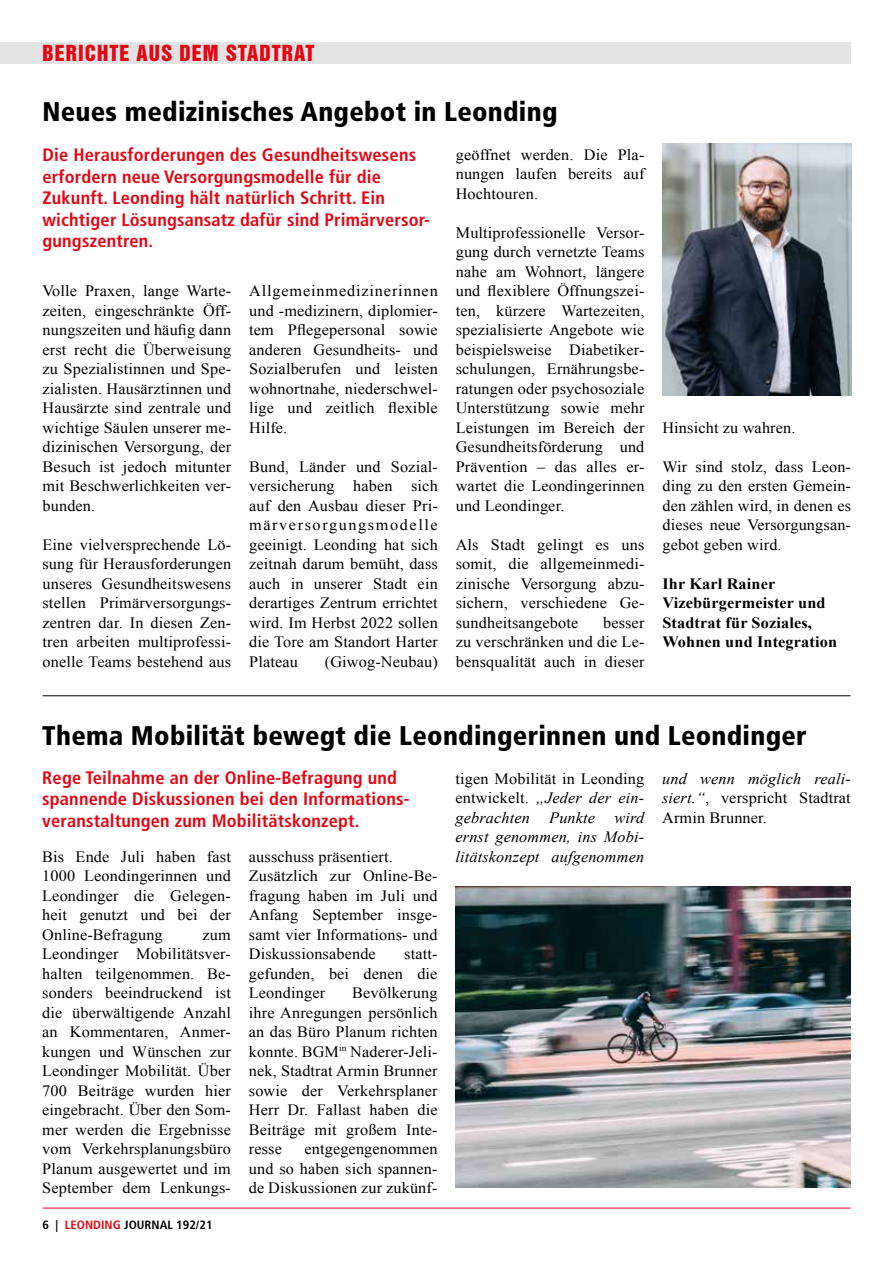
<style>
.page{position:relative;width:893px;height:1263px;background:#fff}
.page>*{position:absolute;margin:0;border:0;box-sizing:border-box;transform-origin:0 0}
.t1{font:900 condensed 27px "Frutiger";letter-spacing:.01em;color:#000}
.t2{font:20.25px "Helvetica Inserat";letter-spacing:.05em;color:#e30613}
.t3{font:700 condensed 18px/21.6px "Frutiger";letter-spacing:.01em;color:#e30613}
.t4{font:15.75px/19.5px "Times New Roman";letter-spacing:.01em;color:#000;text-align:justify}
.t5{font:italic 15.75px/19.5px "Times New Roman";letter-spacing:.01em;color:#000;text-align:justify}
.t6{font:700 15.75px/19.5px "Times New Roman";letter-spacing:.01em;color:#000}
.t7{font:700 condensed 12px "Frutiger";color:#000;scale:1.05 1}
.s1{color:#e30613}
.s2{font-style:normal}
.s3{font-style:italic}
</style>
<div class="page">
<div style="left:0;top:43px;width:850px;height:21px;background:#e3e3e3"></div>
<hr style="left:43px;top:1208px;width:807px;height:1px;background:#e30613">
<hr style="left:43px;top:695px;width:807px;height:1px;background:#000">
<img style="left:663px;top:144px;width:188px;height:251px">
<img style="left:455px;top:886px;width:395px;height:302px">
<p class="t2" style="left:43px;top:41px;width:274px">BERICHTE AUS DEM STADTRAT</p>
<h1 class="t1" style="left:43px;top:95px;width:516px">Neues medizinisches Angebot in Leonding</h1>
<p class="t3" style="left:43px;top:144px;width:389px">Die Herausforderungen des Gesundheitswesens erfordern neue Versorgungsmodelle für die Zukunft. Leonding hält natürlich Schritt. Ein wichtiger Lösungsansatz dafür sind Primärversor&shy;gungszentren.</p>
<p class="t4" style="left:43px;top:281px;width:190px">Volle Praxen, lange Warte&shy;zeiten, eingeschränkte Öff&shy;nungszeiten und häufig dann erst recht die Überweisung zu Spezialistinnen und Spe&shy;zialisten. Hausärztinnen und Hausärzte sind zentrale und wichtige Säulen unserer me&shy;dizinischen Versorgung, der Besuch ist jedoch mitunter mit Beschwerlichkeiten ver&shy;bunden.</p>
<p class="t4" style="left:43px;top:534px;width:190px">Eine vielversprechende Lö&shy;sung für Herausforderungen unseres Gesundheitswesens stellen Primärversorgungs&shy;zentren dar. In diesen Zen&shy;tren arbeiten multiprofessi&shy;onelle Teams bestehend aus</p>
<p class="t4" style="left:249px;top:281px;width:190px">Allgemeinmedizinerinnen und -medizinern, diplomier&shy;tem Pflegepersonal sowie anderen Gesundheits- und Sozialberufen und leisten wohnortnahe, niederschwel&shy;lige und zeitlich flexible Hilfe.</p>
<p class="t4" style="left:249px;top:456px;width:190px">Bund, Länder und Sozial&shy;versicherung haben sich auf den Ausbau dieser Pri&shy;märversorgungsmodelle geeinigt. Leonding hat sich zeitnah darum bemüht, dass auch in unserer Stadt ein derartiges Zentrum errichtet wird. Im Herbst 2022 sollen die Tore am Standort Harter Plateau</p>
<p class="t4" style="left:325px;top:651px;width:114px">(Giwog-Neubau)</p>
<p class="t4" style="left:456px;top:144px;width:190px">geöffnet werden. Die Pla&shy;nungen laufen bereits auf Hochtouren.</p>
<p class="t4" style="left:456px;top:222px;width:190px">Multiprofessionelle Versor&shy;gung durch vernetzte Teams nahe am Wohnort, längere und flexiblere Öffnungszei&shy;ten, kürzere Wartezeiten, spezialisierte Angebote wie beispielsweise Diabetiker&shy;schulungen, Ernährungsbe&shy;ratungen oder psychosoziale Unterstützung sowie mehr Leistungen im Bereich der Gesundheitsförderung und Prävention – das alles er&shy;wartet die Leondingerinnen und Leondinger.</p>
<p class="t4" style="left:456px;top:534px;width:190px">Als Stadt gelingt es uns somit, die allgemeinmedi&shy;zinische Versorgung abzu&shy;sichern, verschiedene Ge&shy;sundheitsangebote</p>
<p class="t4" style="left:456px;top:612px;width:190px;text-indent:147px">besser zu verschränken und die Le&shy;bensqualität auch in dieser</p>
<p class="t4" style="left:662px;top:417px;width:135px">Hinsicht zu wahren.</p>
<p class="t4" style="left:662px;top:456px;width:190px">Wir sind stolz, dass Leon&shy;ding zu den ersten Gemein&shy;den zählen wird, in denen es dieses neue Versorgungsan&shy;gebot geben wird.</p>
<p class="t6" style="left:662px;top:573px;width:176px">Ihr Karl Rainer<br>Vizebürgermeister und<br>Stadtrat für Soziales,<br>Wohnen und Integration</p>
<h1 class="t1" style="left:42px;top:719px;width:766px">Thema Mobilität bewegt die Leondingerinnen und Leondinger</h1>
<p class="t3" style="left:42px;top:767px;width:367px">Rege Teilnahme an der Online-Befragung und spannende Diskussionen bei den Informations&shy;veranstaltungen zum Mobilitätskonzept.</p>
<p class="t4" style="left:42px;top:846px;width:190px">Bis Ende Juli haben fast 1000 Leondingerinnen und Leondinger die Gelegen&shy;heit genutzt und bei der Online-Befragung</p>
<p class="t4" style="left:42px;top:924px;width:190px;text-indent:160px">zum Leondinger Mobilitätsver&shy;halten teilgenommen. Be&shy;sonders beeindruckend ist die überwältigende Anzahl an Kommentaren, Anmer&shy;kungen und Wünschen zur Leondinger Mobilität. Über 700 Beiträge wurden hier eingebracht. Über den Som&shy;mer werden die Ergebnisse vom Verkehrsplanungsbüro Planum ausgewertet und im September dem Lenkungs-</p>
<p class="t7" style="left:43px;top:1218px;width:163px">6 | <span class="s1">LEONDING</span> JOURNAL 192/21</p>
<p class="t4" style="left:249px;top:846px;width:190px;text-align:left">ausschuss präsentiert.<br>Zusätzlich zur Online-Be&shy;fragung haben im Juli und<br>Anfang September insge&shy;samt vier Informations- und<br>Diskussionsabende</p>
<p class="t4" style="left:249px;top:944px;width:190px;text-indent:155px">statt&shy;gefunden, bei denen die Leondinger</p>
<p class="t4" style="left:249px;top:983px;width:190px;text-indent:103px">Bevölkerung ihre Anregungen persönlich an das Büro Planum richten konnte. BGM<sup>in</sup> Naderer-Jeli&shy;nek, Stadtrat Armin Brunner sowie der Verkehrsplaner Herr Dr. Fallast haben die Beiträge mit großem Inte&shy;resse</p>
<p class="t4" style="left:249px;top:1139px;width:190px;text-indent:56px">entgegengenommen und so haben sich spannen&shy;de Diskussionen zur zukünf-</p>
<p class="t5" style="left:455px;top:768px;width:190px"><span class="s2">tigen Mobilität in Leonding entwickelt.</span> „Jeder der ein&shy;gebrachten Punkte wird ernst genommen, ins Mobi&shy;litätskonzept aufgenommen</p>
<p class="t4" style="left:662px;top:768px;width:190px"><span class="s3">und wenn möglich reali&shy;siert.“</span>, verspricht Stadtrat Armin Brunner.</p>
</div>
